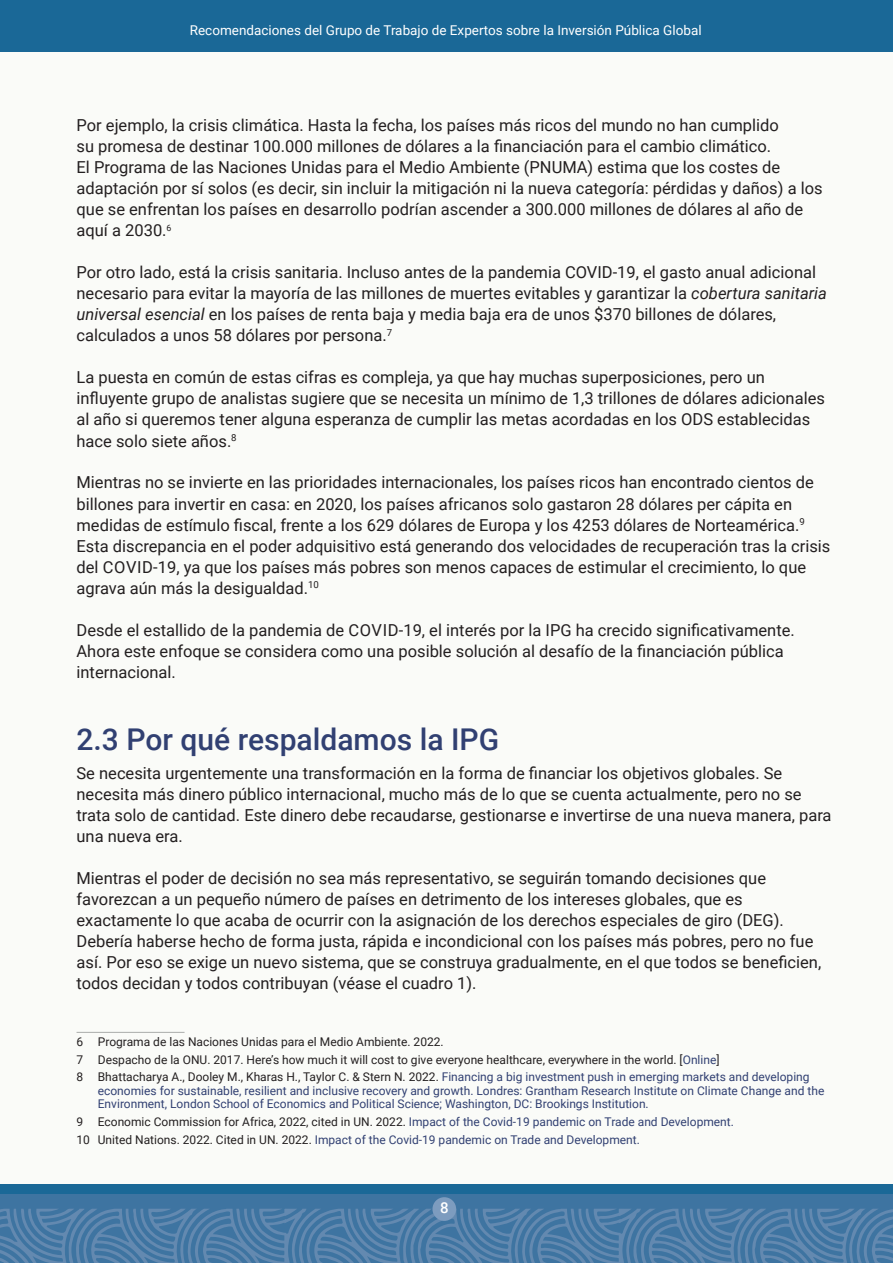
<style>
.page{position:relative;width:893px;height:1263px;background:#fafbf8}
.page>*{position:absolute;margin:0;border:0;box-sizing:border-box;transform-origin:0 0}
.t1{font:500 30px "Roboto";color:#314072}
.t2{font:16.5px/21px "Roboto";color:#231f20}
.t3{font:500 15px "Roboto";color:#fff}
.t4{font:13.5px "Roboto";color:#fff}
.t5{font:12px/13.5px "Roboto";color:#314072}
.t6{font:12px/17.7px "Roboto";color:#231f20}
.s1{font-style:italic}
.s2{color:#314072}
.s3{color:#231f20}
</style>
<div class="page">
<div style="left:0;top:1184px;width:893px;height:79px;background:#1a6897"></div>
<div style="left:0;top:1194px;width:893px;height:69px;background:#3e74a1"></div>
<svg style="left:0;top:1209px;width:893px;height:54px"></svg>
<div style="left:0;top:0;width:893px;height:52px;background:#1a6897"></div>
<div style="left:432px;top:1197px;width:24px;height:24px;background:#7d9cbf;border-radius:50%"></div>
<hr style="left:77px;top:1032px;width:108px;height:1px;background:#b3b5b3">
<p class="t4" style="left:190px;top:21px;width:513px">Recomendaciones del Grupo de Trabajo de Expertos sobre la Inversión Pública Global</p>
<p class="t2" style="left:77px;top:114px;width:748px">Por ejemplo, la crisis climática. Hasta la fecha, los países más ricos del mundo no han cumplido<br>su promesa de destinar 100.000 millones de dólares a la financiación para el cambio climático.<br>El Programa de las Naciones Unidas para el Medio Ambiente (PNUMA) estima que los costes de adaptación por sí solos (es decir, sin incluir la mitigación ni la nueva categoría: pérdidas y daños) a los que se enfrentan los países en desarrollo podrían ascender a 300.000 millones de dólares al año de aquí a 2030.<sup>6</sup></p>
<p class="t2" style="left:77px;top:261px;width:752px">Por otro lado, está la crisis sanitaria. Incluso antes de la pandemia COVID-19, el gasto anual adicional necesario para evitar la mayoría de las millones de muertes evitables y garantizar la <span class="s1">cobertura sanitaria universal esencial</span> en los países de renta baja y media baja era de unos $370 billones de dólares, calculados a unos 58 dólares por persona.<sup>7</sup></p>
<p class="t2" style="left:77px;top:366px;width:750px">La puesta en común de estas cifras es compleja, ya que hay muchas superposiciones, pero un influyente grupo de analistas sugiere que se necesita un mínimo de 1,3 trillones de dólares adicionales al año si queremos tener alguna esperanza de cumplir las metas acordadas en los ODS establecidas hace solo siete años.<sup>8</sup></p>
<p class="t2" style="left:77px;top:471px;width:755px">Mientras no se invierte en las prioridades internacionales, los países ricos han encontrado cientos de billones para invertir en casa: en 2020, los países africanos solo gastaron 28 dólares per cápita en medidas de estímulo fiscal, frente a los 629 dólares de Europa y los 4253 dólares de Norteamérica.<sup>9<br></sup>Esta discrepancia en el poder adquisitivo está generando dos velocidades de recuperación tras la crisis del COVID-19, ya que los países más pobres son menos capaces de estimular el crecimiento, lo que agrava aún más la desigualdad.<sup>10</sup></p>
<p class="t2" style="left:77px;top:618px;width:720px">Desde el estallido de la pandemia de COVID-19, el interés por la IPG ha crecido significativamente.<br>Ahora este enfoque se considera como una posible solución al desafío de la financiación pública internacional.</p>
<h1 class="t1" style="left:77px;top:718px;width:424px">2.3 Por qué respaldamos la IPG</h1>
<p class="t2" style="left:77px;top:762px;width:757px">Se necesita urgentemente una transformación en la forma de financiar los objetivos globales. Se necesita más dinero público internacional, mucho más de lo que se cuenta actualmente, pero no se trata solo de cantidad. Este dinero debe recaudarse, gestionarse e invertirse de una nueva manera, para una nueva era.</p>
<p class="t2" style="left:77px;top:867px;width:746px">Mientras el poder de decisión no sea más representativo, se seguirán tomando decisiones que favorezcan a un pequeño número de países en detrimento de los intereses globales, que es exactamente lo que acaba de ocurrir con la asignación de los derechos especiales de giro (DEG).<br>Debería haberse hecho de forma justa, rápida e incondicional con los países más pobres, pero no fue así. Por eso se exige un nuevo sistema, que se construya gradualmente, en el que todos se beneficien, todos decidan y todos contribuyan (véase el cuadro 1).</p>
<p class="t6" style="left:77px;top:1032px;width:735px">6 Programa de las Naciones Unidas para el Medio Ambiente. 2022.<br>7 Despacho de la ONU. 2017. Here’s how much it will cost to give everyone healthcare, everywhere in the world. [<span class="s2">Online</span>]<br>8 Bhattacharya A., Dooley M., Kharas H., Taylor C. &amp; Stern N. 2022. <span class="s2">Financing a big investment push in emerging markets and developing</span></p>
<p class="t5" style="left:98px;top:1083px;width:728px">economies for sustainable, resilient and inclusive recovery and growth. Londres: Grantham Research Institute on Climate Change and the<br>Environment, London School of Economics and Political Science; Washington, DC: Brookings Institution.</p>
<p class="t5" style="left:77px;top:1112px;width:659px;line-height:17.7px"><span class="s3">9 Economic Commission for Africa, 2022, cited in UN. 2022.</span> Impact of the Covid-19 pandemic on Trade and Development.<br><span class="s3">10 United Nations. 2022. Cited in UN. 2022.</span> Impact of the Covid-19 pandemic on Trade and Development.</p>
<p class="t3" style="left:440px;top:1197px;width:10px">8</p>
</div>
